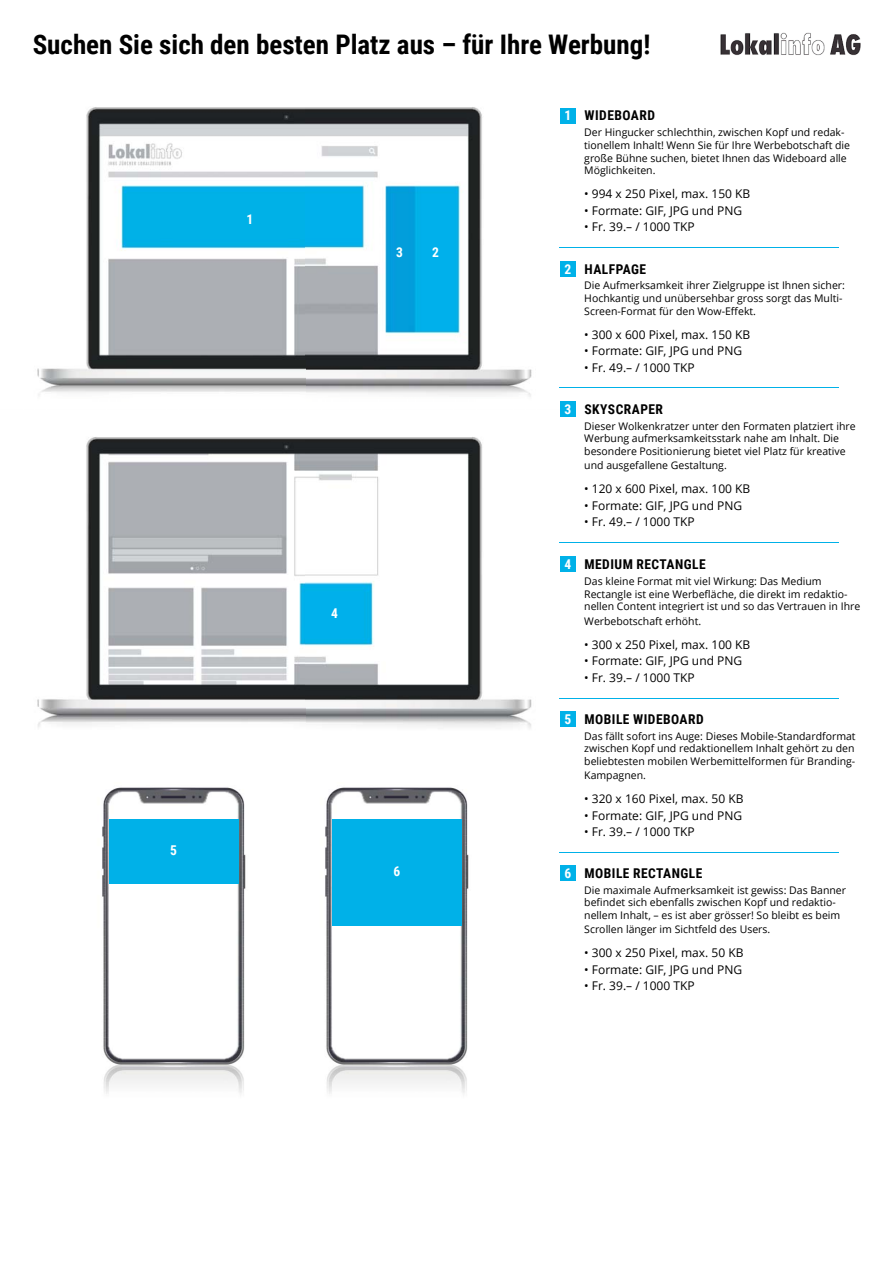
<style>
.page{position:relative;width:893px;height:1263px;background:#fff}
.page>*{position:absolute;margin:0;border:0;box-sizing:border-box;transform-origin:0 0}
.t1{font:700 27px "Roboto Condensed";color:#000}
.t2{font:700 13.5px "Roboto Condensed";letter-spacing:.035em;color:#000}
.t3{font:700 13.5px "Roboto Condensed";color:#fff}
.t4{font:12px "Open Sans";color:#000}
.t5{font:10.5px/12.6px "Open Sans";color:#000}
.s1{color:#fff}
</style>
<div class="page">
<img style="left:325px;top:787px;width:144px;height:307px">
<img style="left:37px;top:437px;width:523px;height:291px">
<img style="left:37px;top:107px;width:268px;height:288px">
<img style="left:305px;top:107px;width:255px;height:290px">
<div style="left:560px;top:108px;width:16px;height:16px;background:#00b1e8"></div>
<div style="left:560px;top:261px;width:16px;height:16px;background:#00b1e8"></div>
<div style="left:560px;top:401px;width:16px;height:16px;background:#00b1e8"></div>
<div style="left:560px;top:556px;width:16px;height:16px;background:#00b1e8"></div>
<hr style="left:560px;top:247px;width:279px;height:1px;background:#00b1e8">
<hr style="left:560px;top:387px;width:279px;height:1px;background:#00b1e8">
<hr style="left:560px;top:542px;width:279px;height:1px;background:#00b1e8">
<hr style="left:560px;top:698px;width:279px;height:1px;background:#00b1e8">
<img style="left:102px;top:787px;width:144px;height:307px">
<div style="left:560px;top:711px;width:16px;height:16px;background:#00b1e8"></div>
<div style="left:560px;top:865px;width:16px;height:16px;background:#00b1e8"></div>
<hr style="left:560px;top:852px;width:279px;height:1px;background:#00b1e8">
<div style="left:109px;top:819px;width:129px;height:65px;background:#00b1e8"></div>
<div style="left:332px;top:819px;width:129px;height:107px;background:#00b1e8"></div>
<img style="left:720px;top:32px;width:141px;height:24px">
<p class="t1" style="left:33px;top:29px;width:619px">Suchen Sie sich den besten Platz aus – für Ihre Werbung!</p>
<p class="t3" style="left:247px;top:212px;width:8px">1</p>
<p class="t3" style="left:396px;top:245px;width:8px">3</p>
<p class="t3" style="left:432px;top:245px;width:8px">2</p>
<p class="t3" style="left:170px;top:842px;width:8px">5</p>
<p class="t3" style="left:331px;top:606px;width:8px">4</p>
<p class="t3" style="left:393px;top:864px;width:8px">6</p>
<p class="t2" style="left:564px;top:108px;width:92px"><span class="s1">1</span> WIDEBOARD</p>
<p class="t5" style="left:584px;top:126px;width:267px">Der Hingucker schlechthin, zwischen Kopf und redak&shy;tionellem Inhalt! Wenn Sie für Ihre Werbebotschaft die große Bühne suchen, bietet Ihnen das Wideboard alle Möglichkeiten.</p>
<p class="t4" style="left:584px;top:185px;width:168px">• 994 x 250 Pixel, max. 150 KB</p>
<p class="t4" style="left:584px;top:202px;width:159px">• Formate: GIF, JPG und PNG</p>
<p class="t4" style="left:584px;top:218px;width:112px">• Fr. 39.– / 1000 TKP</p>
<p class="t2" style="left:564px;top:261px;width:83px"><span class="s1">2</span> HALFPAGE</p>
<p class="t5" style="left:584px;top:279px;width:262px">Die Aufmerksamkeit ihrer Zielgruppe ist Ihnen sicher:<br>Hochkantig und unübersehbar gross sorgt das Multi-<br>Screen-Format für den Wow-Effekt.</p>
<p class="t4" style="left:584px;top:326px;width:168px">• 300 x 600 Pixel, max. 150 KB</p>
<p class="t4" style="left:584px;top:342px;width:159px">• Formate: GIF, JPG und PNG</p>
<p class="t4" style="left:584px;top:359px;width:112px">• Fr. 49.– / 1000 TKP</p>
<p class="t2" style="left:564px;top:401px;width:100px"><span class="s1">3</span> SKYSCRAPER</p>
<p class="t5" style="left:584px;top:419px;width:273px">Dieser Wolkenkratzer unter den Formaten platziert ihre<br>Werbung aufmerksamkeitsstark nahe am Inhalt. Die besondere Positionierung bietet viel Platz für kreative</p>
<p class="t5" style="left:584px;top:459px;width:144px">und ausgefallene Gestaltung.</p>
<p class="t4" style="left:584px;top:480px;width:168px">• 120 x 600 Pixel, max. 100 KB</p>
<p class="t4" style="left:584px;top:497px;width:159px">• Formate: GIF, JPG und PNG</p>
<p class="t4" style="left:584px;top:513px;width:112px">• Fr. 49.– / 1000 TKP</p>
<p class="t2" style="left:564px;top:557px;width:143px"><span class="s1">4</span> MEDIUM RECTANGLE</p>
<p class="t5" style="left:584px;top:575px;width:277px">Das kleine Format mit viel Wirkung: Das Medium<br>Rectangle ist eine Werbefläche, die direkt im redaktio&shy;nellen Content integriert ist und so das Vertrauen in Ihre</p>
<p class="t5" style="left:584px;top:614px;width:118px">Werbebotschaft erhöht.</p>
<p class="t4" style="left:584px;top:636px;width:168px">• 300 x 250 Pixel, max. 100 KB</p>
<p class="t4" style="left:584px;top:652px;width:159px">• Formate: GIF, JPG und PNG</p>
<p class="t4" style="left:584px;top:669px;width:112px">• Fr. 39.– / 1000 TKP</p>
<p class="t2" style="left:564px;top:711px;width:141px"><span class="s1">5</span> MOBILE WIDEBOARD</p>
<p class="t5" style="left:584px;top:729px;width:273px;text-align:justify">Das fällt sofort ins Auge: Dieses Mobile-Standardformat zwischen Kopf und redaktionellem Inhalt gehört zu den beliebtesten mobilen Werbemittelformen für Branding-</p>
<p class="t5" style="left:584px;top:769px;width:63px">Kampagnen.</p>
<p class="t4" style="left:584px;top:790px;width:161px">• 320 x 160 Pixel, max. 50 KB</p>
<p class="t4" style="left:584px;top:807px;width:159px">• Formate: GIF, JPG und PNG</p>
<p class="t4" style="left:584px;top:823px;width:112px">• Fr. 39.– / 1000 TKP</p>
<p class="t2" style="left:564px;top:865px;width:139px"><span class="s1">6</span> MOBILE RECTANGLE</p>
<p class="t5" style="left:584px;top:883px;width:263px">Die maximale Aufmerksamkeit ist gewiss: Das Banner befindet sich ebenfalls zwischen Kopf und redaktio&shy;nellem Inhalt, – es ist aber grösser! So bleibt es beim</p>
<p class="t5" style="left:584px;top:923px;width:188px">Scrollen länger im Sichtfeld des Users.</p>
<p class="t4" style="left:584px;top:944px;width:161px">• 300 x 250 Pixel, max. 50 KB</p>
<p class="t4" style="left:584px;top:961px;width:159px">• Formate: GIF, JPG und PNG</p>
<p class="t4" style="left:584px;top:977px;width:112px">• Fr. 39.– / 1000 TKP</p>
</div>
